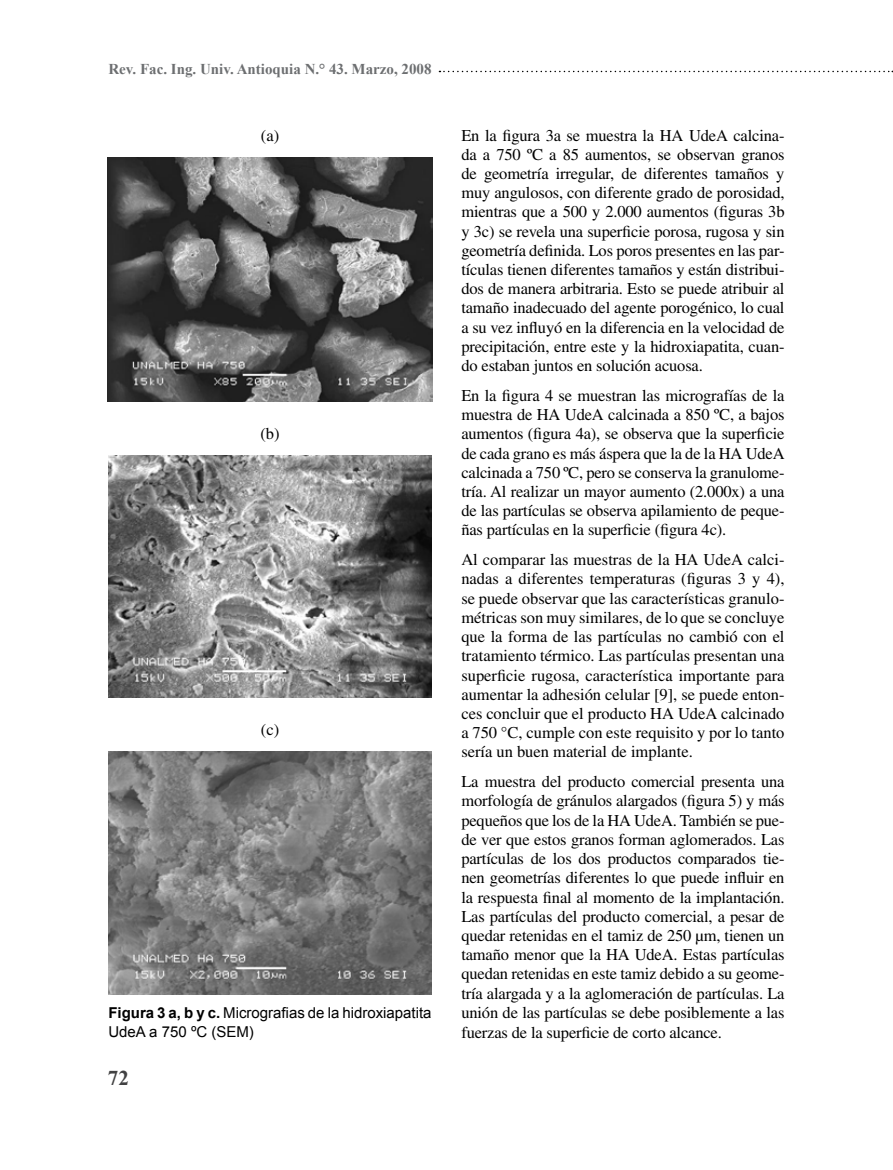
<style>
.page{position:relative;width:893px;height:1170px;background:#fff}
.page>*{position:absolute;margin:0;border:0;box-sizing:border-box;transform-origin:0 0}
.t1{font:700 21px "Times New Roman";color:#414142}
.t2{font:16.5px/19.2px "Times";letter-spacing:-.01em;color:#000;text-align:justify}
.t3{font:15px/19.5px "Arial";color:#000}
.t4{font:700 15px "Times New Roman";color:#6d6f71}
.s1{font-weight:700}
</style>
<div class="page">
<svg style="left:439px;top:71px;width:454px;height:1px"></svg>
<img style="left:107px;top:157px;width:326px;height:244px">
<img style="left:108px;top:455px;width:324px;height:242px">
<img style="left:108px;top:751px;width:324px;height:243px">
<p class="t4" style="left:108px;top:59px;width:325px">Rev. Fac. Ing. Univ. Antioquia N.° 43. Marzo, 2008</p>
<p class="t2" style="left:261px;top:125px;width:20px">(a)</p>
<p class="t2" style="left:260px;top:423px;width:21px">(b)</p>
<p class="t2" style="left:261px;top:720px;width:20px">(c)</p>
<p class="t3" style="left:108px;top:1002px;width:325px"><span class="s1">Figura 3 a, b y c.</span> Micrografias de la hidroxiapatita<br>UdeA a 750 ºC (SEM)</p>
<p class="t1" style="left:108px;top:1062px;width:22px">72</p>
<p class="t2" style="left:461px;top:125px;width:325px">En la figura 3a se muestra la HA UdeA calcina&shy;da a 750 ºC a 85 aumentos, se observan granos de geometría irregular, de diferentes tamaños y muy angulosos, con diferente grado de porosidad, mientras que a 500 y 2.000 aumentos (figuras 3b y 3c) se revela una superficie porosa, rugosa y sin geometría definida. Los poros presentes en las par&shy;tículas tienen diferentes tamaños y están distribui&shy;dos de manera arbitraria. Esto se puede atribuir al tamaño inadecuado del agente porogénico, lo cual a su vez influyó en la diferencia en la velocidad de precipitación, entre este y la hidroxiapatita, cuan&shy;do estaban juntos en solución acuosa.</p>
<p class="t2" style="left:461px;top:385px;width:325px">En la figura 4 se muestran las micrografías de la muestra de HA UdeA calcinada a 850 ºC, a bajos aumentos (figura 4a), se observa que la superficie de cada grano es más áspera que la de la HA UdeA calcinada a 750 ºC, pero se conserva la granulome&shy;tría. Al realizar un mayor aumento (2.000x) a una de las partículas se observa apilamiento de peque&shy;ñas partículas en la superficie (figura 4c).</p>
<p class="t2" style="left:461px;top:550px;width:325px">Al comparar las muestras de la HA UdeA calci&shy;nadas a diferentes temperaturas (figuras 3 y 4), se puede observar que las características granulo&shy;métricas son muy similares, de lo que se concluye que la forma de las partículas no cambió con el tratamiento térmico. Las partículas presentan una superficie rugosa, característica importante para aumentar la adhesión celular [9], se puede enton&shy;ces concluir que el producto HA UdeA calcinado a 750 °C, cumple con este requisito y por lo tanto sería un buen material de implante.</p>
<p class="t2" style="left:461px;top:772px;width:325px">La muestra del producto comercial presenta una morfología de gránulos alargados (figura 5) y más pequeños que los de la HA UdeA. También se pue&shy;de ver que estos granos forman aglomerados. Las partículas de los dos productos comparados tie&shy;nen geometrías diferentes lo que puede influir en la respuesta final al momento de la implantación.<br>Las partículas del producto comercial, a pesar de quedar retenidas en el tamiz de 250 µm, tienen un tamaño menor que la HA UdeA. Estas partículas quedan retenidas en este tamiz debido a su geome&shy;tría alargada y a la aglomeración de partículas. La unión de las partículas se debe posiblemente a las fuerzas de la superficie de corto alcance.</p>
</div>
